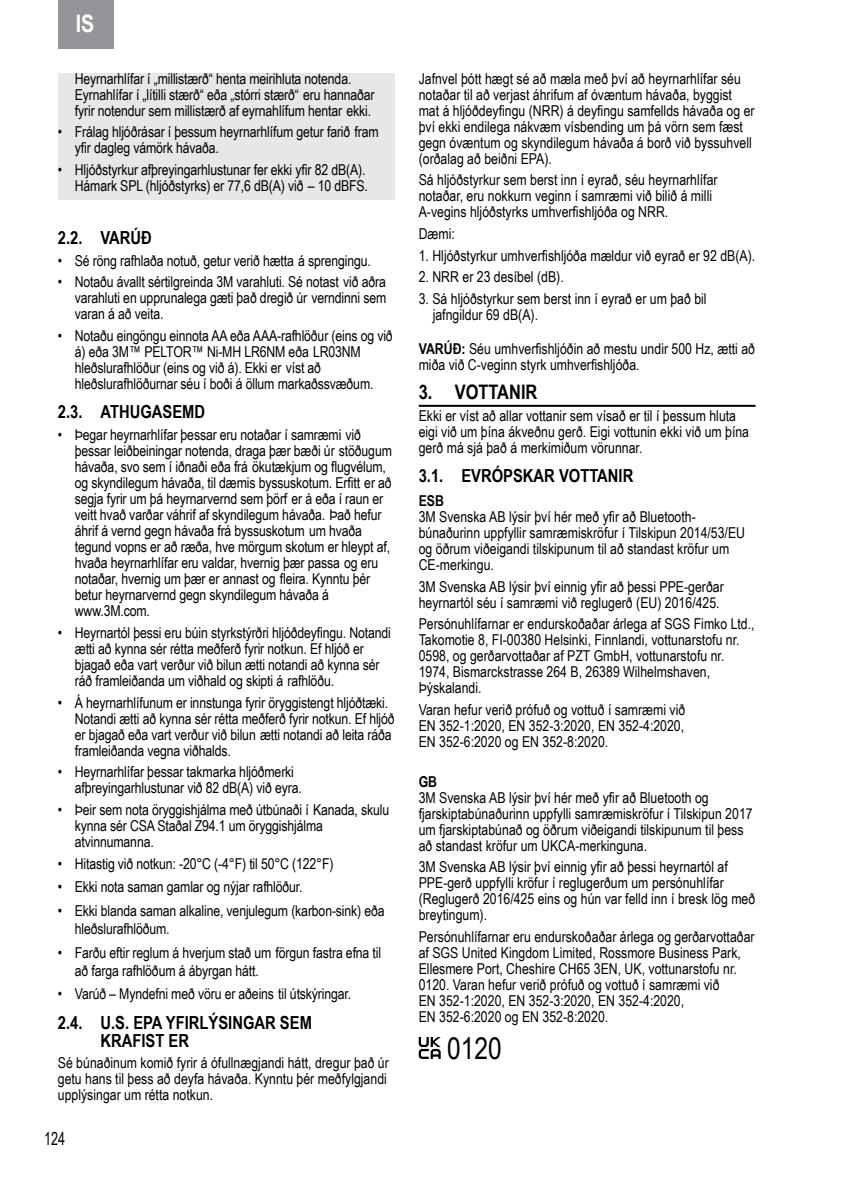
<style>
.page{position:relative;width:842px;height:1193px;background:#fff}
.page>*{position:absolute;margin:0;border:0;box-sizing:border-box;transform-origin:0 0}
.t1{font:29.8px "Arial Narrow";color:#000}
.t2{font:700 24px "Arial Narrow";color:#fff}
.t3{font:700 20px "Arial Narrow";color:#000}
.t4{font:700 18px/18px "Arial Narrow";color:#000}
.t5{font:18px "Arial Narrow";color:#000;scale:.85 1}
.t6{font:15px/16px "Arial Narrow";color:#000}
.t7{font:700 15px "Arial Narrow";color:#000}
.s1{font-weight:700}
</style>
<div class="page">
<div style="left:58px;top:1px;width:56px;height:48px;background:#939598"></div>
<div style="left:58px;top:73px;width:336px;height:51px;background:#e6e7e8"></div>
<div style="left:58px;top:116px;width:336px;height:46px;background:#e6e7e8"></div>
<div style="left:58px;top:153px;width:336px;height:31px;background:#e6e7e8"></div>
<div style="left:58px;top:169px;width:336px;height:31px;background:#e6e7e8"></div>
<hr style="left:418px;top:405px;width:337px;height:2px;background:#000">
<svg style="left:418px;top:1037px;width:22px;height:22px"></svg>
<h2 class="t2" style="left:76px;top:14px;width:20px">IS</h2>
<p class="t6" style="left:75px;top:72px;width:301px">Heyrnarhlífar í „millistærð“ henta meirihluta notenda.<br>Eyrnahlífar í „lítilli stærð“ eða „stórri stærð“ eru hannaðar fyrir notendur sem millistærð af eyrnahlífum hentar ekki.</p>
<p class="t6" style="left:75px;top:125px;width:305px;text-indent:-17px">• Frálag hljóðrásar í þessum heyrnarhlífum getur farið fram yfir dagleg vámörk hávaða.</p>
<p class="t6" style="left:58px;top:163px;width:311px;text-align:right">• Hljóðstyrkur afþreyingarhlustunar fer ekki yfir 82 dB(A).<br>Hámark SPL (hljóðstyrks) er 77,6 dB(A) við – 10 dBFS.</p>
<p class="t4" style="left:58px;top:230px;width:96px">2.2. VARÚÐ</p>
<p class="t6" style="left:58px;top:254px;width:314px">• Sé röng rafhlaða notuð, getur verið hætta á sprengingu.</p>
<p class="t6" style="left:75px;top:275px;width:313px;text-align:justify;text-indent:-17px">• Notaðu ávallt sértilgreinda 3M varahluti. Sé notast við aðra varahluti en upprunalega gæti það dregið úr verndinni sem varan á að veita.</p>
<p class="t6" style="left:75px;top:329px;width:319px;text-indent:-17px">• Notaðu eingöngu einnota AA eða AAA-rafhlöður (eins og við á) eða 3M™ PELTOR™ Ni-MH LR6NM eða LR03NM hleðslurafhlöður (eins og við á). Ekki er víst að hleðslurafhlöðurnar séu í boði á öllum markaðssvæðum.</p>
<p class="t4" style="left:58px;top:405px;width:149px">2.3. ATHUGASEMD</p>
<p class="t6" style="left:75px;top:428px;width:318px;text-indent:-17px">• Þegar heyrnarhlífar þessar eru notaðar í samræmi við þessar leiðbeiningar notenda, draga þær bæði úr stöðugum hávaða, svo sem í iðnaði eða frá ökutækjum og flugvélum, og skyndilegum hávaða, til dæmis byssuskotum. Erfitt er að segja fyrir um þá heyrnarvernd sem þörf er á eða í raun er veitt hvað varðar váhrif af skyndilegum hávaða. Það hefur áhrif á vernd gegn hávaða frá byssuskotum um hvaða tegund vopns er að ræða, hve mörgum skotum er hleypt af, hvaða heyrnarhlífar eru valdar, hvernig þær passa og eru notaðar, hvernig um þær er annast og fleira. Kynntu þér betur heyrnarvernd gegn skyndilegum hávaða á www.3M.com.</p>
<p class="t6" style="left:75px;top:626px;width:317px;text-indent:-17px">• Heyrnartól þessi eru búin styrkstýrðri hljóðdeyfingu. Notandi ætti að kynna sér rétta meðferð fyrir notkun. Ef hljóð er bjagað eða vart verður við bilun ætti notandi að kynna sér ráð framleiðanda um viðhald og skipti á rafhlöðu.</p>
<p class="t6" style="left:75px;top:695px;width:321px;text-indent:-17px">• Á heyrnarhlífunum er innstunga fyrir öryggistengt hljóðtæki.<br>Notandi ætti að kynna sér rétta meðferð fyrir notkun. Ef hljóð er bjagað eða vart verður við bilun ætti notandi að leita ráða framleiðanda vegna viðhalds.</p>
<p class="t6" style="left:75px;top:765px;width:228px;text-indent:-17px">• Heyrnarhlífar þessar takmarka hljóðmerki afþreyingarhlustunar við 82 dB(A) við eyra.</p>
<p class="t6" style="left:75px;top:803px;width:316px;text-indent:-17px">• Þeir sem nota öryggishjálma með útbúnaði í Kanada, skulu kynna sér CSA Staðal Z94.1 um öryggishjálma atvinnumanna.</p>
<p class="t6" style="left:58px;top:856px;width:277px">• Hitastig við notkun: -20°C (-4°F) til 50°C (122°F)</p>
<p class="t6" style="left:58px;top:880px;width:246px">• Ekki nota saman gamlar og nýjar rafhlöður.</p>
<p class="t6" style="left:75px;top:903px;width:311px;line-height:18px;text-indent:-17px">• Ekki blanda saman alkaline, venjulegum (karbon-sink) eða hleðslurafhlöðum.</p>
<p class="t6" style="left:75px;top:944px;width:308px;line-height:18px;text-indent:-17px">• Farðu eftir reglum á hverjum stað um förgun fastra efna til að farga rafhlöðum á ábyrgan hátt.</p>
<p class="t6" style="left:58px;top:987px;width:295px">• Varúð – Myndefni með vöru er aðeins til útskýringar.</p>
<p class="t4" style="left:100px;top:1015px;width:213px;text-indent:-43px">2.4. U.S. EPA YFIRLÝSINGAR SEM<br>KRAFIST ER</p>
<p class="t6" style="left:58px;top:1056px;width:332px">Sé búnaðinum komið fyrir á ófullnægjandi hátt, dregur það úr getu hans til þess að deyfa hávaða. Kynntu þér meðfylgjandi upplýsingar um rétta notkun.</p>
<p class="t5" style="left:44px;top:1131px;width:26px">124</p>
<p class="t6" style="left:418px;top:72px;width:337px">Jafnvel þótt hægt sé að mæla með því að heyrnarhlífar séu notaðar til að verjast áhrifum af óvæntum hávaða, byggist mat á hljóðdeyfingu (NRR) á deyfingu samfellds hávaða og er því ekki endilega nákvæm vísbending um þá vörn sem fæst gegn óvæntum og skyndilegum hávaða á borð við byssuhvell (orðalag að beiðni EPA).</p>
<p class="t6" style="left:418px;top:173px;width:300px">Sá hljóðstyrkur sem berst inn í eyrað, séu heyrnarhlífar notaðar, eru nokkurn veginn í samræmi við bilið á milli<br>A-vegins hljóðstyrks umhverfishljóða og NRR.</p>
<p class="t6" style="left:418px;top:227px;width:38px">Dæmi:</p>
<p class="t6" style="left:418px;top:249px;width:338px">1. Hljóðstyrkur umhverfishljóða mældur við eyrað er 92 dB(A).</p>
<p class="t6" style="left:418px;top:270px;width:146px">2. NRR er 23 desíbel (dB).</p>
<p class="t6" style="left:432px;top:292px;width:275px;text-indent:-14px">3. Sá hljóðstyrkur sem berst inn í eyrað er um það bil jafngildur 69 dB(A).</p>
<p class="t6" style="left:418px;top:342px;width:338px"><span class="s1">VARÚÐ:</span> Séu umhverfishljóðin að mestu undir 500 Hz, ætti að miða við C-veginn styrk umhverfishljóða.</p>
<h3 class="t3" style="left:418px;top:384px;width:120px">3. VOTTANIR</h3>
<p class="t6" style="left:418px;top:409px;width:332px">Ekki er víst að allar vottanir sem vísað er til í þessum hluta eigi við um þína ákveðnu gerð. Eigi vottunin ekki við um þína gerð má sjá það á merkimiðum vörunnar.</p>
<p class="t4" style="left:418px;top:468px;width:216px">3.1. EVRÓPSKAR VOTTANIR</p>
<p class="t7" style="left:418px;top:495px;width:27px">ESB</p>
<p class="t6" style="left:418px;top:510px;width:328px">3M Svenska AB lýsir því hér með yfir að Bluetooth&shy;búnaðurinn uppfyllir samræmiskröfur í Tilskipun 2014/53/EU og öðrum viðeigandi tilskipunum til að standast kröfur um CE-merkingu.</p>
<p class="t6" style="left:418px;top:579px;width:306px">3M Svenska AB lýsir því einnig yfir að þessi PPE-gerðar heyrnartól séu í samræmi við reglugerð (EU) 2016/425.</p>
<p class="t6" style="left:418px;top:617px;width:337px">Persónuhlífarnar er endurskoðaðar árlega af SGS Fimko Ltd., Takomotie 8, FI-00380 Helsinki, Finnlandi, vottunarstofu nr.<br>0598, og gerðarvottaðar af PZT GmbH, vottunarstofu nr.<br>1974, Bismarckstrasse 264 B, 26389 Wilhelmshaven, Þýskalandi.</p>
<p class="t6" style="left:418px;top:703px;width:268px;text-align:justify">Varan hefur verið prófuð og vottuð í samræmi við EN 352-1:2020, EN 352-3:2020, EN 352-4:2020, EN 352-6:2020 og EN 352-8:2020.</p>
<p class="t7" style="left:418px;top:775px;width:20px">GB</p>
<p class="t6" style="left:418px;top:790px;width:335px">3M Svenska AB lýsir því hér með yfir að Bluetooth og fjarskiptabúnaðurinn uppfylli samræmiskröfur í Tilskipun 2017 um fjarskiptabúnað og öðrum viðeigandi tilskipunum til þess að standast kröfur um UKCA-merkinguna.</p>
<p class="t6" style="left:418px;top:860px;width:338px">3M Svenska AB lýsir því einnig yfir að þessi heyrnartól af PPE-gerð uppfylli kröfur í reglugerðum um persónuhlífar (Reglugerð 2016/425 eins og hún var felld inn í bresk lög með breytingum).</p>
<p class="t6" style="left:418px;top:930px;width:337px">Persónuhlífarnar eru endurskoðaðar árlega og gerðarvottaðar af SGS United Kingdom Limited, Rossmore Business Park, Ellesmere Port, Cheshire CH65 3EN, UK, vottunarstofu nr.<br>0120. Varan hefur verið prófuð og vottuð í samræmi við<br>EN 352-1:2020, EN 352-3:2020, EN 352-4:2020,<br>EN 352-6:2020 og EN 352-8:2020.</p>
<h1 class="t1" style="left:447px;top:1036px;width:56px">0120</h1>
</div>
